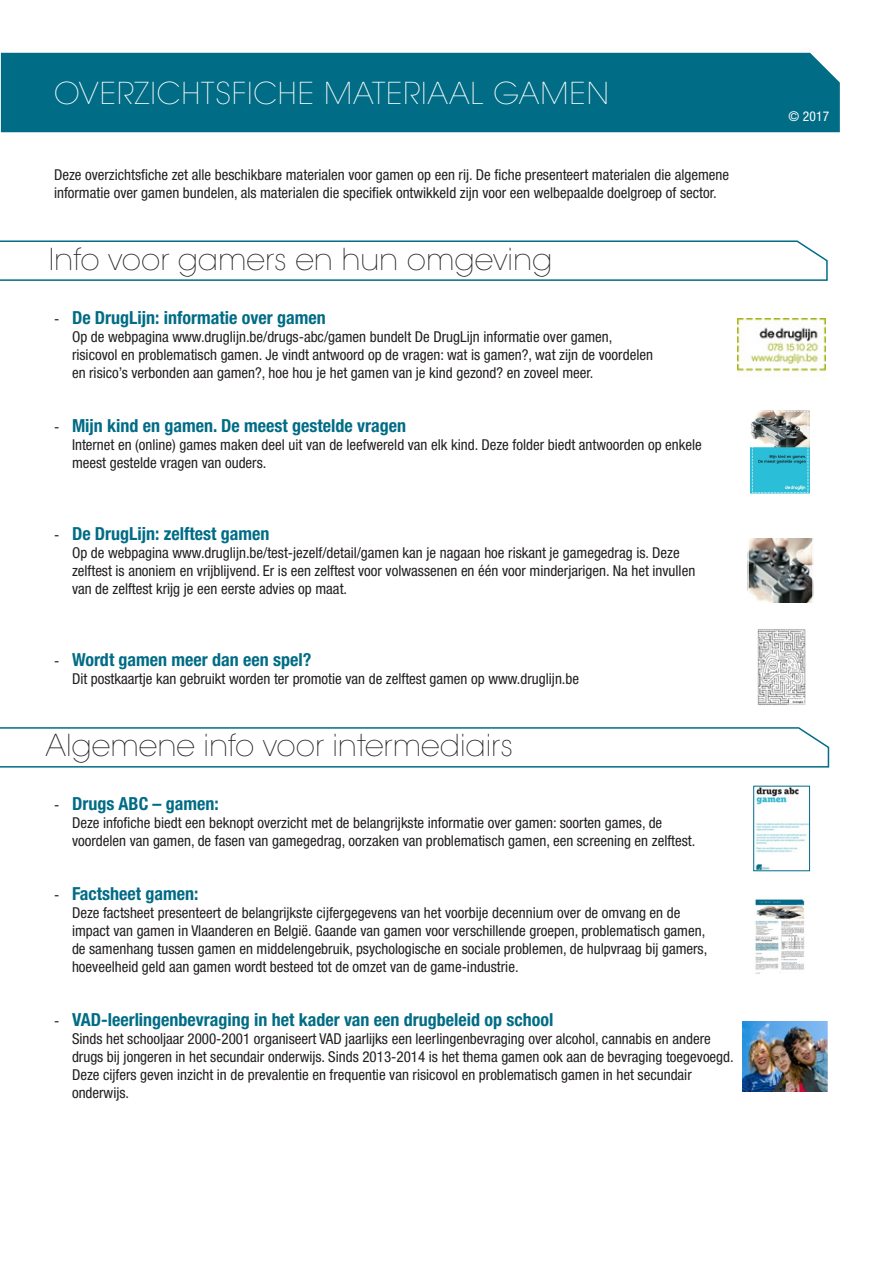
<style>
.page{position:relative;width:893px;height:1263px;background:#fff}
.page>*{position:absolute;margin:0;border:0;box-sizing:border-box;transform-origin:0 0}
.tussentitel_zwart{font:200 30px "ITC Avant Garde Std";color:#231f20}
.hoofdtitel{font:200 30px "ITC Avant Garde Std";letter-spacing:.03em;color:#fff}
.basistekst{font:700 condensed 18px "Helvetica Neue LT Std";color:#006c85}
.basistekst-2{font:condensed 15px "Helvetica Neue LT Std";color:#231f20}
.brood_tekst{font:condensed 13.5px "Helvetica Neue LT Std";color:#fff}
.s1{font-weight:400;font-size:15px;color:#231f20}
</style>
<div class="page">
<div style="left:1px;top:53px;width:839px;height:79px;background:#006c85"></div>
<svg style="left:0;top:727px;width:830px;height:41px"></svg>
<svg style="left:0;top:240px;width:828px;height:41px"></svg>
<img style="left:737px;top:319px;width:88px;height:53px">
<img style="left:750px;top:539px;width:61px;height:63px">
<div style="left:747px;top:527px;width:67px;height:86px;border:2px solid #fff"></div>
<img style="left:755px;top:899px;width:50px;height:74px">
<img style="left:750px;top:412px;width:60px;height:80px">
<div style="left:747px;top:409px;width:66px;height:86px;border:2px solid #fff"></div>
<img style="left:759px;top:629px;width:47px;height:76px">
<div style="left:756px;top:623px;width:58px;height:88px;border:2px solid #fff"></div>
<img style="left:756px;top:788px;width:52px;height:81px">
<div style="left:753px;top:786px;width:57px;height:85px;border:1px solid #006c85"></div>
<img style="left:743px;top:1021px;width:83px;height:70px">
<div style="left:740px;top:1015px;width:89px;height:81px;border:2px solid #fff"></div>
<p class="hoofdtitel" style="left:54px;top:76px;width:556px">OVERZICHTSFICHE MATERIAAL GAMEN</p>
<p class="basistekst-2" style="left:54px;top:166px;width:677px">Deze overzichtsfiche zet alle beschikbare materialen voor gamen op een rij. De fiche presenteert materialen die algemene</p>
<p class="basistekst-2" style="left:54px;top:184px;width:664px">informatie over gamen bundelen, als materialen die specifiek ontwikkeld zijn voor een welbepaalde doelgroep of sector.</p>
<p class="tussentitel_zwart" style="left:49px;top:242px;width:505px">Info voor gamers en hun omgeving</p>
<p class="basistekst" style="left:54px;top:307px;width:273px"><span class="s1">-</span> De DrugLijn: informatie over gamen</p>
<p class="basistekst-2" style="left:72px;top:328px;width:542px">Op de webpagina www.druglijn.be/drugs-abc/gamen bundelt De DrugLijn informatie over gamen,</p>
<p class="basistekst-2" style="left:72px;top:346px;width:582px">risicovol en problematisch gamen. Je vindt antwoord op de vragen: wat is gamen?, wat zijn de voordelen</p>
<p class="basistekst-2" style="left:72px;top:364px;width:523px">en risico’s verbonden aan gamen?, hoe hou je het gamen van je kind gezond? en zoveel meer.</p>
<p class="basistekst" style="left:54px;top:415px;width:354px"><span class="s1">-</span> Mijn kind en gamen. De meest gestelde vragen</p>
<p class="basistekst-2" style="left:72px;top:436px;width:631px">Internet en (online) games maken deel uit van de leefwereld van elk kind. Deze folder biedt antwoorden op enkele</p>
<p class="basistekst-2" style="left:72px;top:454px;width:196px">meest gestelde vragen van ouders.</p>
<p class="basistekst" style="left:54px;top:523px;width:217px"><span class="s1">-</span> De DrugLijn: zelftest gamen</p>
<p class="basistekst-2" style="left:72px;top:544px;width:609px">Op de webpagina www.druglijn.be/test-jezelf/detail/gamen kan je nagaan hoe riskant je gamegedrag is. Deze</p>
<p class="basistekst-2" style="left:72px;top:562px;width:625px">zelftest is anoniem en vrijblijvend. Er is een zelftest voor volwassenen en één voor minderjarigen. Na het invullen</p>
<p class="basistekst-2" style="left:72px;top:580px;width:277px">van de zelftest krijg je een eerste advies op maat.</p>
<p class="basistekst" style="left:54px;top:649px;width:259px"><span class="s1">-</span> Wordt gamen meer dan een spel?</p>
<p class="basistekst-2" style="left:72px;top:670px;width:509px">Dit postkaartje kan gebruikt worden ter promotie van de zelftest gamen op www.druglijn.be</p>
<p class="tussentitel_zwart" style="left:45px;top:728px;width:469px">Algemene info voor intermediairs</p>
<p class="basistekst" style="left:54px;top:793px;width:166px"><span class="s1">-</span> Drugs ABC – gamen:</p>
<p class="basistekst-2" style="left:72px;top:814px;width:592px">Deze infofiche biedt een beknopt overzicht met de belangrijkste informatie over gamen: soorten games, de</p>
<p class="basistekst-2" style="left:72px;top:832px;width:625px">voordelen van gamen, de fasen van gamegedrag, oorzaken van problematisch gamen, een screening en zelftest.</p>
<p class="basistekst" style="left:54px;top:883px;width:146px"><span class="s1">-</span> Factsheet gamen:</p>
<p class="basistekst-2" style="left:72px;top:904px;width:610px">Deze factsheet presenteert de belangrijkste cijfergegevens van het voorbije decennium over de omvang en de</p>
<p class="basistekst-2" style="left:72px;top:922px;width:635px">impact van gamen in Vlaanderen en België. Gaande van gamen voor verschillende groepen, problematisch gamen,</p>
<p class="basistekst-2" style="left:72px;top:940px;width:637px">de samenhang tussen gamen en middelengebruik, psychologische en sociale problemen, de hulpvraag bij gamers,</p>
<p class="basistekst-2" style="left:72px;top:958px;width:448px">hoeveelheid geld aan gamen wordt besteed tot de omzet van de game-industrie.</p>
<p class="basistekst" style="left:54px;top:1009px;width:501px"><span class="s1">-</span> VAD-leerlingenbevraging in het kader van een drugbeleid op school</p>
<p class="basistekst-2" style="left:72px;top:1030px;width:640px">Sinds het schooljaar 2000-2001 organiseert VAD jaarlijks een leerlingenbevraging over alcohol, cannabis en andere</p>
<p class="basistekst-2" style="left:72px;top:1048px;width:663px">drugs bij jongeren in het secundair onderwijs. Sinds 2013-2014 is het thema gamen ook aan de bevraging toegevoegd.</p>
<p class="basistekst-2" style="left:72px;top:1066px;width:621px">Deze cijfers geven inzicht in de prevalentie en frequentie van risicovol en problematisch gamen in het secundair</p>
<p class="basistekst-2" style="left:72px;top:1084px;width:59px">onderwijs.</p>
<p class="brood_tekst" style="left:789px;top:108px;width:42px">© 2017</p>
</div>
